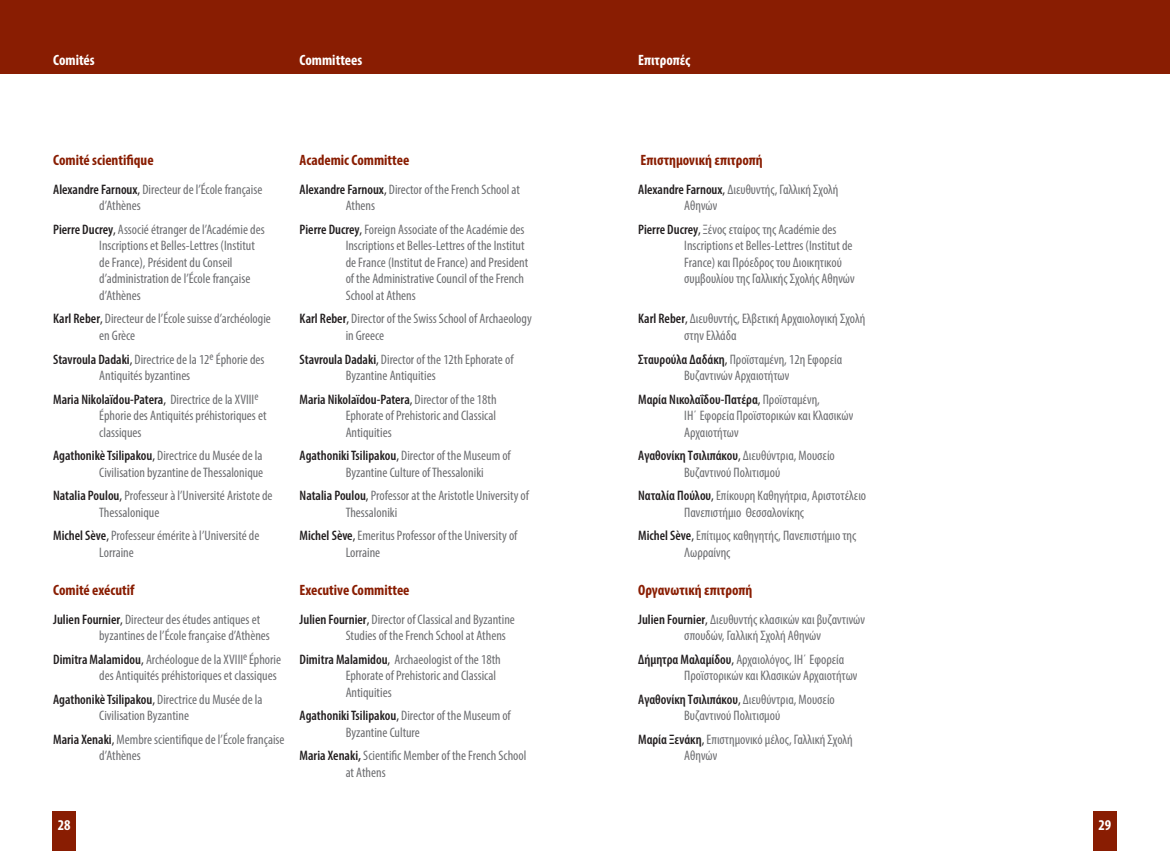
<style>
.page{position:relative;width:1170px;height:851px;background:#fff}
.page>*{position:absolute;margin:0;border:0;box-sizing:border-box;transform-origin:0 0}
.titles{font:700 condensed 15px "Myriad Pro";color:#891d02}
.titles-2{font:700 condensed 15px "Myriad Pro";color:#fff}
.Prog-F{font:condensed 13.75px/16.5px "Myriad Pro";color:#6c6d70}
.Prog-E{font:condensed 13.75px/16.5px "Myriad Pro";color:#6c6d70}
.Prog-G{font:condensed 13.75px/16.5px "Myriad Pro";color:#6c6d70}
.s1{font-weight:600;color:#231f20}
.s2{color:#231f20}
</style>
<div class="page">
<div style="left:52px;top:811px;width:24px;height:39px;background:#891d02"></div>
<div style="left:1092px;top:811px;width:24px;height:39px;background:#891d02"></div>
<div style="left:0;top:0;width:1169px;height:74px;background:#891d02"></div>
<p class="titles-2" style="left:53px;top:51px;width:43px">Comités</p>
<p class="titles-2" style="left:299px;top:51px;width:64px">Committees</p>
<p class="titles-2" style="left:638px;top:51px;width:54px">Eπιτροπές</p>
<p class="titles" style="left:53px;top:150px;width:102px">Comité scientifique</p>
<p class="Prog-F" style="left:99px;top:181px;width:165px;text-indent:-46px"><span class="s1">Alexandre Farnoux</span><span class="s2">,</span> Directeur de l’École française d’Athènes</p>
<p class="Prog-F" style="left:99px;top:221px;width:167px;text-indent:-46px"><span class="s1">Pierre Ducrey</span><span class="s2">,</span> Αssocié étranger de l’Académie des Inscriptions et Belles-Lettres (Institut de France), Président du Conseil d’administration de l’École française d’Athènes</p>
<p class="Prog-F" style="left:99px;top:310px;width:173px;text-indent:-46px"><span class="s1">Κarl Reber</span><span class="s2">,</span> Directeur de l’École suisse d’archéologie en Grèce</p>
<p class="Prog-F" style="left:99px;top:350px;width:167px;text-indent:-46px"><span class="s1">Stavroula Dadaki</span><span class="s2">,</span> Directrice de la 12<sup>e</sup> Éphorie des<br>Antiquités byzantines</p>
<p class="Prog-F" style="left:99px;top:390px;width:169px;text-indent:-46px"><span class="s1">Maria Nikolaïdou-Patera</span><span class="s2">,</span> Directrice de la XVIII<sup>e<br></sup>Éphorie des Antiquités préhistoriques et classiques</p>
<p class="Prog-F" style="left:53px;top:447px;width:212px;text-align:right"><span class="s1">Agathonikè Tsilipakou</span><span class="s2">,</span> Directrice du Musée de la<br>Civilisation byzantine de Thessalonique</p>
<p class="Prog-F" style="left:99px;top:487px;width:175px;text-indent:-46px"><span class="s1">Natalia Poulou</span><span class="s2">,</span> Professeur à l’Université Aristote de<br>Thessalonique</p>
<p class="Prog-F" style="left:99px;top:527px;width:162px;text-indent:-46px"><span class="s1">Michel Sève</span><span class="s2">,</span> Professeur émérite à l’Université de<br>Lorraine</p>
<p class="titles" style="left:53px;top:580px;width:83px">Comité exécutif</p>
<p class="Prog-F" style="left:99px;top:610px;width:172px;text-indent:-46px"><span class="s1">Julien Fournier</span><span class="s2">,</span> Directeur des études antiques et byzantines de l’École française d’Athènes</p>
<p class="Prog-F" style="left:99px;top:650px;width:183px;text-indent:-46px"><span class="s1">Dimitra Malamidou</span><span class="s2">,</span> Archéologue de la XVIII<sup>e</sup> Éphorie des Antiquités préhistoriques et classiques</p>
<p class="Prog-F" style="left:99px;top:690px;width:165px;text-indent:-46px"><span class="s1">Agathonikè Tsilipakou</span><span class="s2">,</span> Directrice du Musée de la<br>Civilisation Byzantine</p>
<p class="Prog-F" style="left:99px;top:730px;width:187px;text-indent:-46px"><span class="s1">Maria Xenaki</span><span class="s2">,</span> Membre scientifique de l’École française d’Athènes</p>
<p class="titles" style="left:299px;top:150px;width:111px">Academic Committee</p>
<p class="Prog-E" style="left:345px;top:181px;width:176px;text-indent:-46px"><span class="s1">Alexandre Farnoux</span><span class="s2">,</span> Director of the French School at<br>Athens</p>
<p class="Prog-E" style="left:345px;top:221px;width:184px;text-indent:-46px"><span class="s1">Pierre Ducrey</span><span class="s2">,</span> Foreign Αssociate of the Académie des Inscriptions et Belles-Lettres of the Institut de France (Institut de France) and President of the Administrative Council of the French School at Athens</p>
<p class="Prog-F" style="left:345px;top:310px;width:188px;text-indent:-46px"><span class="s1">Κarl Reber</span><span class="s2">,</span> Director of the Swiss School of Archaeology in Greece</p>
<p class="Prog-E" style="left:345px;top:350px;width:169px;text-indent:-46px"><span class="s1">Stavroula Dadaki</span><span class="s2">,</span> Director of the 12th Ephorate of<br>Byzantine Antiquities</p>
<p class="Prog-E" style="left:345px;top:390px;width:152px;text-align:justify;text-indent:-46px"><span class="s1">Maria Nikolaïdou-Patera</span><span class="s2">,</span> Director of the 18th Ephorate of Prehistoric and Classical Antiquities</p>
<p class="Prog-E" style="left:345px;top:447px;width:166px;text-indent:-46px"><span class="s1">Agathoniki Tsilipakou</span><span class="s2">,</span> Director of the Museum of<br>Byzantine Culture of Thessaloniki</p>
<p class="Prog-E" style="left:345px;top:487px;width:185px;text-indent:-46px"><span class="s1">Natalia Poulou</span><span class="s2">,</span> Professor at the Aristotle University of<br>Thessaloniki</p>
<p class="Prog-E" style="left:345px;top:527px;width:173px;text-indent:-46px"><span class="s1">Michel Sève</span><span class="s2">,</span> Emeritus Professor of the University of<br>Lorraine</p>
<p class="titles" style="left:299px;top:580px;width:111px">Executive Committee</p>
<p class="Prog-E" style="left:345px;top:610px;width:171px;text-indent:-46px"><span class="s1">Julien Fournier</span><span class="s2">,</span> Director of Classical and Byzantine<br>Studies of the French School at Athens</p>
<p class="Prog-E" style="left:345px;top:650px;width:157px;text-indent:-46px"><span class="s1">Dimitra Malamidou</span><span class="s2">,</span> Archaeologist of the 18th<br>Ephorate of Prehistoric and Classical<br>Antiquities</p>
<p class="Prog-E" style="left:345px;top:707px;width:167px;text-indent:-46px"><span class="s1">Agathoniki Tsilipakou</span><span class="s2">,</span> Director of the Museum of<br>Byzantine Culture</p>
<p class="Prog-E" style="left:345px;top:747px;width:182px;text-indent:-46px"><span class="s1">Maria Xenaki,</span> Scientific Member of the French School at Athens</p>
<p class="titles" style="left:640px;top:150px;width:124px">Επιστημονική επιτροπή</p>
<p class="Prog-G" style="left:684px;top:181px;width:156px;text-indent:-46px"><span class="s1">Alexandre Farnoux</span><span class="s2">,</span> Διευθυντής, Γαλλική Σχολή<br>Αθηνών</p>
<p class="Prog-G" style="left:684px;top:221px;width:172px;text-indent:-46px"><span class="s1">Pierre Ducrey</span><span class="s2">,</span> Ξένος εταίρος της Académie des Inscriptions et Belles-Lettres (Institut de France) και Πρόεδρος του Διοικητικού συμβουλίου της Γαλλικής Σχολής Αθηνών</p>
<p class="Prog-F" style="left:684px;top:310px;width:182px;text-indent:-46px"><span class="s1">Κarl Reber</span><span class="s2">,</span> Διευθυντής, Ελβετική Αρχαιολογική Σχολή στην Ελλάδα</p>
<p class="Prog-G" style="left:638px;top:350px;width:205px;text-align:center"><span class="s1">Σταυρούλα Δαδάκη</span><span class="s2">,</span> Προϊσταμένη, 12η Εφορεία<br>Βυζαντινών Αρχαιοτήτων</p>
<p class="Prog-G" style="left:684px;top:390px;width:170px;text-indent:-46px"><span class="s1">Μαρία Νικολαΐδου-Πατέρα</span><span class="s2">,</span> Προϊσταμένη,<br>ΙH΄ Εφορεία Προϊστορικών και Κλασικών<br>Αρχαιοτήτων</p>
<p class="Prog-G" style="left:684px;top:447px;width:152px;text-indent:-46px"><span class="s1">Αγαθονίκη Τσιλιπάκου</span><span class="s2">,</span> Διευθύντρια, Μουσείο<br>Βυζαντινού Πολιτισμού</p>
<p class="Prog-G" style="left:684px;top:487px;width:183px;text-indent:-46px"><span class="s1">Ναταλία Πούλου</span><span class="s2">,</span> Επίκουρη Καθηγήτρια, Αριστοτέλειο<br>Πανεπιστήμιο Θεσσαλονίκης</p>
<p class="Prog-G" style="left:684px;top:527px;width:173px;text-indent:-46px"><span class="s1">Michel Sève</span><span class="s2">,</span> Eπίτιμος καθηγητής, Πανεπιστήμιο της<br>Λωρραίνης</p>
<p class="titles" style="left:638px;top:580px;width:116px">Οργανωτική επιτροπή</p>
<p class="Prog-G" style="left:638px;top:610px;width:228px;text-align:center"><span class="s1">Julien Fournier</span><span class="s2">,</span> Διευθυντής κλασικών και βυζαντινών σπουδών, Γαλλική Σχολή Αθηνών</p>
<p class="Prog-G" style="left:684px;top:650px;width:175px;text-indent:-46px"><span class="s1">Δήμητρα Μαλαμίδου</span><span class="s2">,</span> Αρχαιολόγος, ΙH΄ Εφορεία<br>Προϊστορικών και Κλασικών Αρχαιοτήτων</p>
<p class="Prog-G" style="left:684px;top:690px;width:152px;text-indent:-46px"><span class="s1">Αγαθονίκη Τσιλιπάκου</span><span class="s2">,</span> Διευθύντρια, Μουσείο<br>Βυζαντινού Πολιτισμού</p>
<p class="Prog-G" style="left:684px;top:730px;width:170px;text-indent:-46px"><span class="s1">Μαρία Ξενάκη</span><span class="s2">,</span> Eπιστημονικό μέλος, Γαλλική Σχολή<br>Αθηνών</p>
<p class="titles-2" style="left:58px;top:815px;width:14px">28</p>
<p class="titles-2" style="left:1098px;top:815px;width:14px">29</p>
</div>
